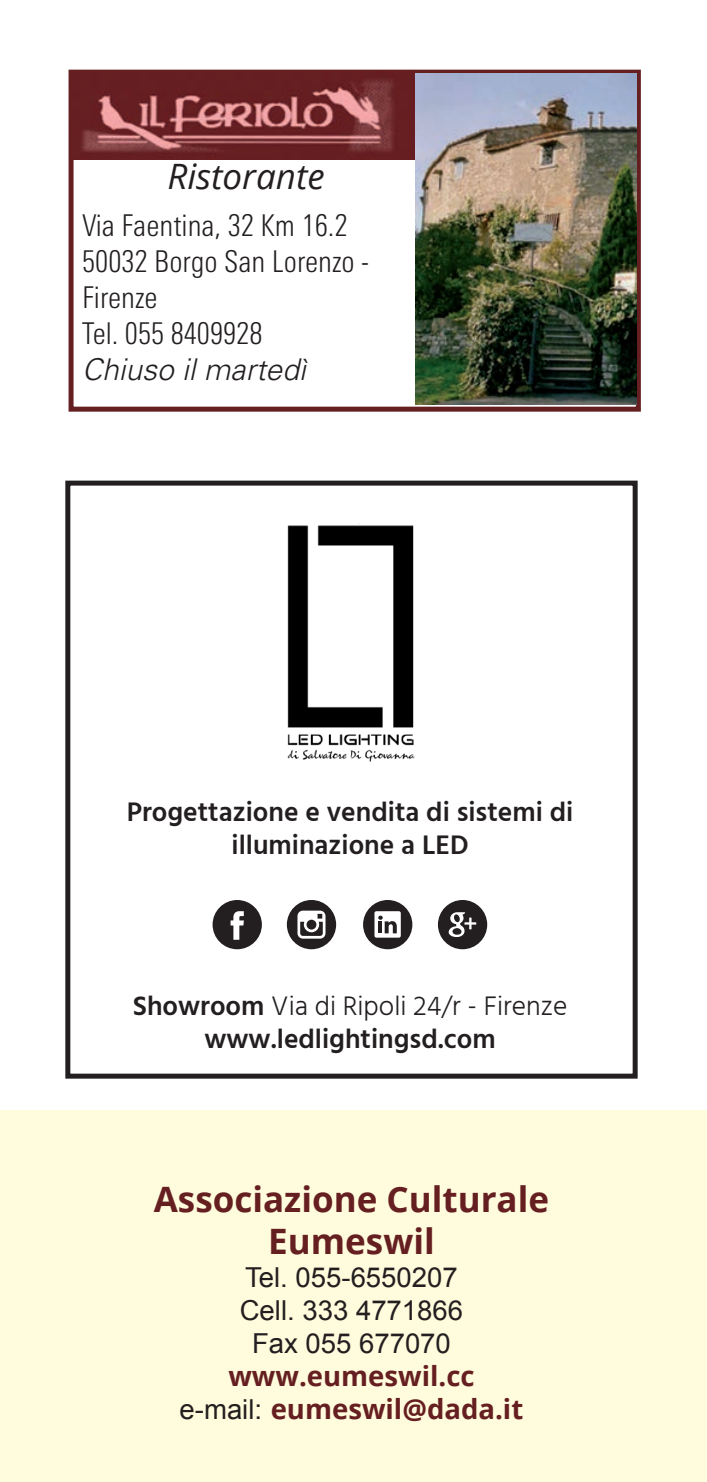
<style>
.page{position:relative;width:707px;height:1482px;background:#fff}
.page>*{position:absolute;margin:0;border:0;box-sizing:border-box;transform-origin:0 0}
.t1{font:700 35px/42px "Open Sans";color:#661f21;text-align:center}
.t2{font:italic 35px "Open Sans";color:#231f20}
.t3{font:300 condensed 30px/36px "Univers Next Pro";color:#231f20}
.t4{font:italic 300 30px "Univers LT Std";color:#231f20}
.t5{font:600 27.5px/33px "Hind";color:#231f20;text-align:center}
.t6{font:27.5px/33px "Arial";color:#231f20;text-align:center}
.t7{font:700 27.5px/33px "Open Sans";color:#661f21;text-align:center}
.s1{font-weight:300}
.s2{font-family:"Arial";font-weight:400;color:#231f20}
</style>
<div class="page">
<div style="left:0;top:1110px;width:707px;height:372px;background:#fffcdd"></div>
<div style="left:69px;top:70px;width:571px;height:342px;background:#fff;border:5px solid #661f21"></div>
<img style="left:71px;top:72px;width:343px;height:87px">
<img style="left:415px;top:73px;width:221px;height:332px">
<img style="left:287px;top:523px;width:128px;height:239px">
<svg style="left:212px;top:900px;width:50px;height:49px"></svg>
<svg style="left:438px;top:900px;width:49px;height:49px"></svg>
<svg style="left:287px;top:900px;width:49px;height:49px"></svg>
<svg style="left:363px;top:900px;width:49px;height:49px"></svg>
<div style="left:65px;top:481px;width:572px;height:597px;border:5px solid #231f20"></div>
<p class="t2" style="left:167px;top:152px;width:159px">Ristorante</p>
<p class="t3" style="left:82px;top:207px;width:288px">Via Faentina, 32 Km 16.2<br>50032 Borgo San Lorenzo -<br>Firenze<br>Tel. 055 8409928</p>
<p class="t4" style="left:82px;top:351px;width:225px">Chiuso il martedì</p>
<p class="t5" style="left:127px;top:795px;width:448px">Progettazione e vendita di sistemi di illuminazione a LED</p>
<p class="t5" style="left:133px;top:989px;width:436px">Showroom <span class="s1">Via di Ripoli 24/r - Firenze </span>www.ledlightingsd.com</p>
<p class="t1" style="left:154px;top:1177px;width:397px">Associazione Culturale<br>Eumeswil</p>
<p class="t6" style="left:240px;top:1260px;width:225px">Tel. 055-6550207<br>Cell. 333 4771866<br>Fax 055 677070</p>
<p class="t7" style="left:180px;top:1358px;width:345px">www.eumeswil.cc<br><span class="s2">e-mail:</span> eumeswil@dada.it</p>
</div>
